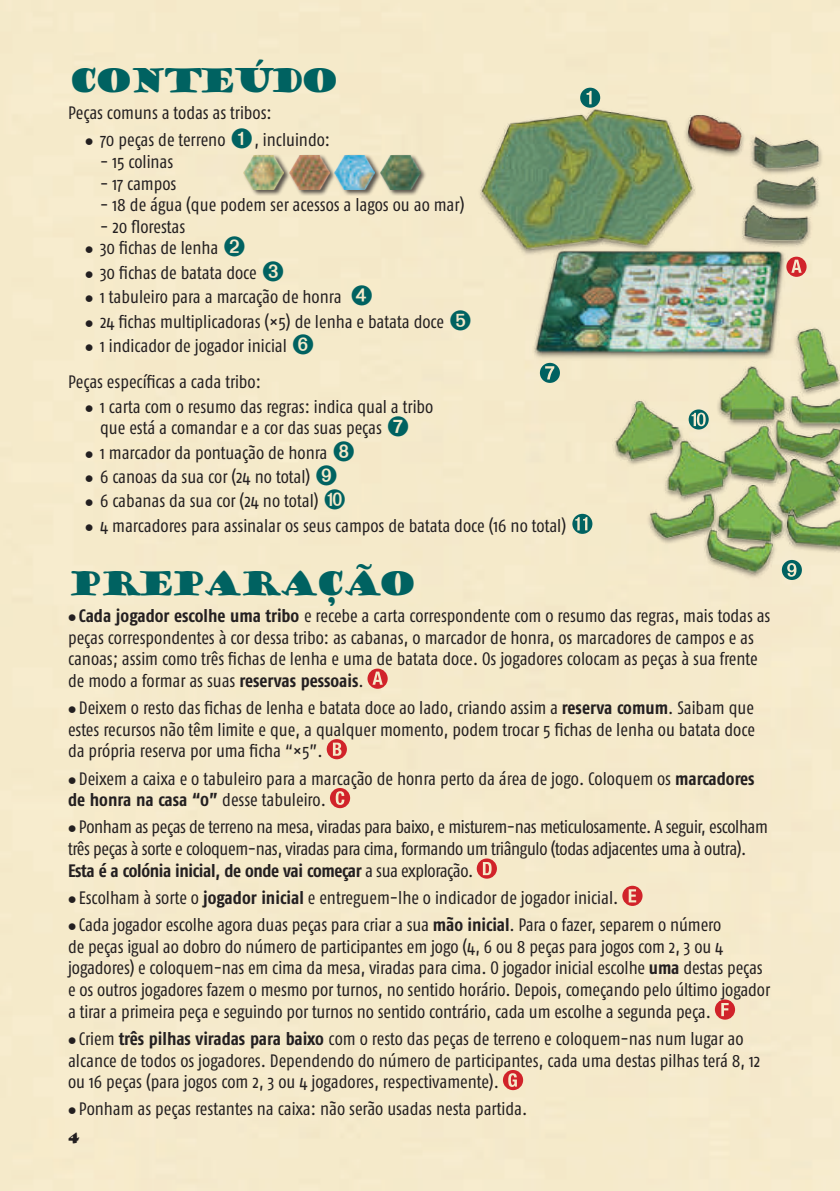
<style>
.page{position:relative;width:840px;height:1191px;background:#fff}
.page>*{position:absolute;margin:0;border:0;box-sizing:border-box;transform-origin:0 0}
.t1{font:32px "Goudy Stout";letter-spacing:-.15em;color:#006261}
.t2{font:condensed 18px/21.6px "Fago OT";letter-spacing:-.005em;color:#231f20}
.t3{font:condensed 18px/21.6px "Fago OT";letter-spacing:-.025em;color:#231f20}
.t4{font:14px "Goudy Stout";color:#231f20}
.s1{font-size:12px}
.s2{color:#006261}
.s3{font-weight:700}
.s4{font-style:italic}
</style>
<div class="page">
<img style="left:272px;top:0;width:567px;height:1191px">
<div style="left:379px;top:154px;width:48px;height:42px;background:#231f20;opacity:.75"></div>
<img style="left:382px;top:155px;width:38px;height:35px">
<div style="left:243px;top:154px;width:48px;height:42px;background:#231f20;opacity:.75"></div>
<img style="left:244px;top:155px;width:40px;height:35px">
<div style="left:334px;top:154px;width:48px;height:42px;background:#231f20;opacity:.75"></div>
<img style="left:336px;top:155px;width:39px;height:35px">
<div style="left:289px;top:154px;width:47px;height:42px;background:#231f20;opacity:.75"></div>
<img style="left:289px;top:155px;width:40px;height:35px">
<h1 class="t1" style="left:68px;top:59px;width:274px">CONTEÚDO</h1>
<p class="t2" style="left:68px;top:102px;width:205px">Peças comuns a todas as tribos:</p>
<p class="t2" style="left:85px;top:129px;width:246px"><span class="s1">●</span> 70 peças de terreno <span class="s2">➊</span>, incluindo:</p>
<p class="t2" style="left:100px;top:151px;width:75px">- 15 colinas</p>
<p class="t2" style="left:100px;top:172px;width:78px">- 17 campos</p>
<p class="t2" style="left:100px;top:194px;width:366px">- 18 de água (que podem ser acessos a lagos ou ao mar)</p>
<p class="t2" style="left:100px;top:216px;width:87px">- 20 florestas</p>
<p class="t2" style="left:85px;top:237px;width:162px"><span class="s1">●</span> 30 fichas de lenha <span class="s2">➋</span></p>
<p class="t2" style="left:85px;top:262px;width:200px"><span class="s1">●</span> 30 fichas de batata doce <span class="s2">➌</span></p>
<p class="t2" style="left:85px;top:286px;width:289px"><span class="s1">●</span> 1 tabuleiro para a marcação de honra <span class="s2">➍</span></p>
<p class="t2" style="left:85px;top:311px;width:388px"><span class="s1">●</span> 24 fichas multiplicadoras (×5) de lenha e batata doce <span class="s2">➎</span></p>
<p class="t2" style="left:68px;top:328px;width:247px;line-height:35.8px;text-indent:17px"><span class="s1">●</span> 1 indicador de jogador inicial <span class="s2">➏<br></span>Peças específicas a cada tribo:</p>
<p class="t2" style="left:85px;top:395px;width:349px;text-align:center"><span class="s1">●</span> 1 carta com o resumo das regras: indica qual a tribo que está a comandar e a cor das suas peças <span class="s2">➐</span></p>
<p class="t2" style="left:85px;top:441px;width:271px"><span class="s1">●</span> 1 marcador da pontuação de honra <span class="s2">➑</span></p>
<p class="t2" style="left:85px;top:466px;width:254px"><span class="s1">●</span> 6 canoas da sua cor (24 no total) <span class="s2">➒</span></p>
<p class="t2" style="left:85px;top:490px;width:262px"><span class="s1">●</span> 6 cabanas da sua cor (24 no total) <span class="s2">➓</span></p>
<p class="t2" style="left:85px;top:515px;width:482px"><span class="s1">●</span> 4 marcadores para assinalar os seus campos de batata doce (16 no total)</p>
<h1 class="t1" style="left:68px;top:562px;width:351px">PREPARAÇÃO</h1>
<p class="t2" style="left:68px;top:605px;width:703px"><span class="s1">●</span> <span class="s3">Cada jogador escolhe uma tribo</span> e recebe a carta correspondente com o resumo das regras, mais todas as peças correspondentes à cor dessa tribo: as cabanas, o marcador de honra, os marcadores de campos e as canoas; assim como três fichas de lenha e uma de batata doce<span class="s4">.</span> Os jogadores colocam as peças à sua frente de modo a formar as suas <span class="s3">reservas pessoais</span>.</p>
<p class="t2" style="left:68px;top:697px;width:688px;text-align:justify"><span class="s1">●</span> Deixem o resto das fichas de lenha e batata doce ao lado, criando assim a <span class="s3">reserva comum</span>. Saibam que estes recursos não têm limite e que, a qualquer momento, podem trocar 5 fichas de lenha ou batata doce da própria reserva por uma ficha “×5”.</p>
<p class="t2" style="left:68px;top:767px;width:688px"><span class="s1">●</span> Deixem a caixa e o tabuleiro para a marcação de honra perto da área de jogo. Coloquem os <span class="s3">marcadores de honra na casa “0”</span> desse tabuleiro.</p>
<p class="t3" style="left:68px;top:816px;width:701px"><span class="s1">●</span> Ponham as peças de terreno na mesa, viradas para baixo, e misturem-nas meticulosamente. A seguir, escolham três peças à sorte e coloquem-nas, viradas para cima, formando um triângulo (todas adjacentes uma à outra).<br><span class="s3">Esta é a colónia inicial, de onde vai começar</span> a sua exploração.</p>
<p class="t2" style="left:68px;top:887px;width:551px"><span class="s1">●</span> Escolham à sorte o <span class="s3">jogador inicial</span> e entreguem-lhe o indicador de jogador inicial.</p>
<p class="t2" style="left:68px;top:914px;width:703px"><span class="s1">●</span> Cada jogador escolhe agora duas peças para criar a sua <span class="s3">mão inicial</span>. Para o fazer, separem o número<br>de peças igual ao dobro do número de participantes em jogo (4, 6 ou 8 peças para jogos com 2, 3 ou 4 jogadores) e coloquem-nas em cima da mesa, viradas para cima. O jogador inicial escolhe <span class="s3">uma</span> destas peças e os outros jogadores fazem o mesmo por turnos, no sentido horário. Depois, começando pelo último jogador a tirar a primeira peça e seguindo por turnos no sentido contrário, cada um escolhe a segunda peça.</p>
<p class="t2" style="left:68px;top:1027px;width:693px"><span class="s1">●</span> Criem <span class="s3">três pilhas viradas para baixo</span> com o resto das peças de terreno e coloquem-nas num lugar ao alcance de todos os jogadores. Dependendo do número de participantes, cada uma destas pilhas terá 8, 12 ou 16 peças (para jogos com 2, 3 ou 4 jogadores, respectivamente).</p>
<p class="t2" style="left:68px;top:1098px;width:460px"><span class="s1">●</span> Ponham as peças restantes na caixa: não serão usadas nesta partida.</p>
<p class="t4" style="left:68px;top:1129px;width:13px">4</p>
</div>
